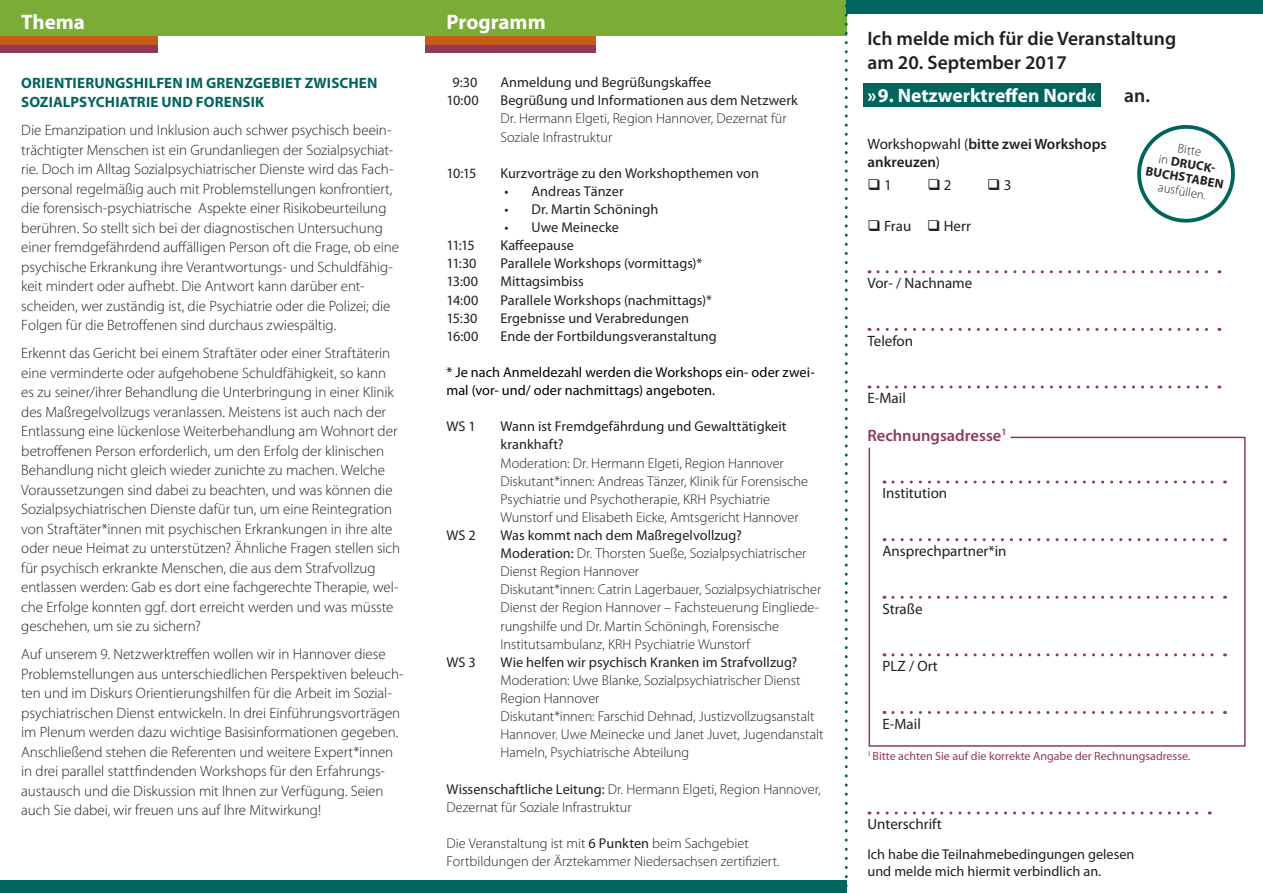
<style>
.page{position:relative;width:1263px;height:893px;background:#fff}
.page>*{position:absolute;margin:0;border:0;box-sizing:border-box;transform-origin:0 0}
.t1{font:700 21px "Myriad Pro";color:#fff}
.t2{font:600 19.5px/23.4px "Myriad Pro";color:#231f20}
.t3{font:700 19.5px "Myriad Pro";color:#fff}
.t4{font:600 16.5px "Myriad Pro";color:#90395c}
.t5{font:300 15px/19.5px "Myriad Pro";letter-spacing:-.005em;color:#231f20}
.t6{font:15px "Myriad Pro";color:#231f20}
.t7{font:700 15px "Myriad Pro";letter-spacing:.01em;color:#00665d}
.t8{font:600 15px/18px "Myriad Pro";color:#231f20}
.t9{font:300 14.25px/18.1px "Myriad Pro";color:#231f20}
.t10{font:14.25px/18.1px "Myriad Pro";letter-spacing:.005em;color:#231f20}
.t11{font:14.25px/18.1px "Myriad Pro";letter-spacing:.005em;color:#000}
.t12{font:700 12.75px/14px "Myriad Pro";color:#231f20;text-align:center}
.t13{font:300 12.75px "Myriad Pro";color:#231f20}
.t14{font:12px "Myriad Pro";color:#90395c}
.s1{font-weight:400}
.s2{color:#c85b18}
.s3{font-weight:300}
</style>
<div class="page">
<div style="left:0;top:0;width:846px;height:36px;background:#79ad36"></div>
<div style="left:0;top:881px;width:846px;height:12px;background:#00665d"></div>
<div style="left:0;top:44px;width:157px;height:9px;background:#90395c"></div>
<div style="left:0;top:36px;width:157px;height:8px;background:#c85b18"></div>
<div style="left:425px;top:44px;width:170px;height:9px;background:#90395c"></div>
<div style="left:425px;top:36px;width:170px;height:8px;background:#c85b18"></div>
<div style="left:846px;top:0;width:417px;height:13px;background:#00665d"></div>
<svg style="left:845px;top:4px;width:3px;height:889px"></svg>
<svg style="left:1137px;top:125px;width:98px;height:98px"></svg>
<div style="left:863px;top:83px;width:238px;height:24px;background:#00665d"></div>
<svg style="left:878px;top:811px;width:332px;height:3px"></svg>
<svg style="left:878px;top:270px;width:342px;height:3px"></svg>
<svg style="left:878px;top:328px;width:342px;height:3px"></svg>
<svg style="left:878px;top:385px;width:342px;height:3px"></svg>
<svg style="left:868px;top:436px;width:378px;height:311px"></svg>
<svg style="left:893px;top:481px;width:332px;height:3px"></svg>
<svg style="left:893px;top:538px;width:332px;height:3px"></svg>
<svg style="left:893px;top:596px;width:332px;height:3px"></svg>
<svg style="left:893px;top:653px;width:332px;height:3px"></svg>
<svg style="left:893px;top:711px;width:332px;height:3px"></svg>
<h1 class="t1" style="left:21px;top:8px;width:65px">THEMA</h1>
<h1 class="t1" style="left:446px;top:8px;width:101px">PROGRAMM</h1>
<p class="t7" style="left:21px;top:73px;width:93px">ORIENTIERUNGSHILF</p>
<p class="t7" style="left:164px;top:73px;width:213px">EN IM GRENZGEBIET ZWISCHEN</p>
<p class="t7" style="left:21px;top:92px;width:36px">SOZIALPS</p>
<p class="t7" style="left:87px;top:92px;width:178px">YCHIATRIE UND FORENSI K</p>
<p class="t5" style="left:21px;top:120px;width:379px">Die Emanzipation und Inklusion auch schwer psychisch beein&shy;trächtigter Menschen ist ein Grundanliegen der Sozialpsychiat&shy;rie. Doch im Alltag Sozialpsychiatrischer Dienste wird das Fach&shy;personal regelmäßig auch mit Problemstellungen konfrontiert, die forensisch-psychiatrische Aspekte einer Risikobeurteilung berühren. So stellt sich bei der diagnostischen Untersuchung einer fremdgefährdend auffälligen Person oft die Frage, ob eine psychische Erkrankung ihre Verantwortungs- und Schuldfähig&shy;keit mindert oder aufhebt. Die Antwort kann darüber ent&shy;scheiden, wer zuständig ist, die Psychiatrie oder die Polizei; die Folgen für die Betroffenen sind durchaus zwiespältig.</p>
<p class="t5" style="left:21px;top:343px;width:380px">Erkennt das Gericht bei einem Straftäter oder einer Straftäterin eine verminderte oder aufgehobene Schuldfähigkeit, so kann es zu seiner/ihrer Behandlung die Unterbringung in einer Klinik des Maßregelvollzugs veranlassen. Meistens ist auch nach der Entlassung eine lückenlose Weiterbehandlung am Wohnort der betroffenen Person erforderlich, um den Erfolg der klinischen Behandlung nicht gleich wieder zunichte zu machen. Welche Voraussetzungen sind dabei zu beachten, und was können die Sozialpsychiatrischen Dienste dafür tun, um eine Reintegration von Straftäter*innen mit psychischen Erkrankungen in ihre alte oder neue Heimat zu unterstützen? Ähnliche Fragen stellen sich für psychisch erkrankte Menschen, die aus dem Strafvollzug entlassen werden: Gab es dort eine fachgerechte Therapie, wel&shy;che Erfolge konnten ggf. dort erreicht werden und was müsste geschehen, um sie zu sichern?</p>
<p class="t5" style="left:21px;top:644px;width:384px">Auf unserem 9. Netzwerktreffen wollen wir in Hannover diese Problemstellungen aus unterschiedlichen Perspektiven beleuch&shy;ten und im Diskurs Orientierungshilfen für die Arbeit im Sozial&shy;psychiatrischen Dienst entwickeln. In drei Einführungsvorträgen im Plenum werden dazu wichtige Basisinformationen gegeben.<br>Anschließend stehen die Referenten und weitere Expert*innen in drei parallel stattfindenden Workshops für den Erfahrungs&shy;austausch und die Diskussion mit Ihnen zur Verfügung. Seien auch Sie dabei, wir freuen uns auf Ihre Mitwirkung!</p>
<p class="t10" style="left:452px;top:73px;width:26px">9:30</p>
<p class="t10" style="left:500px;top:73px;width:212px">Anmeldung und Begrüßungskaffee</p>
<p class="t10" style="left:446px;top:91px;width:34px">10:00</p>
<p class="t10" style="left:500px;top:91px;width:299px">Begrüßung und Informationen aus dem Netzwerk</p>
<p class="t9" style="left:500px;top:109px;width:288px">Dr. Hermann Elgeti, Region Hannover, Dezernat für<br>Soziale Infrastruktur</p>
<p class="t10" style="left:446px;top:164px;width:31px">10:15</p>
<p class="t10" style="left:531px;top:164px;width:229px;text-indent:-31px">Kurzvorträge zu den Workshopthemen von<br>Andreas Tänzer<br>Dr. Martin Schöningh<br>Uwe Meinecke</p>
<p class="t10" style="left:446px;top:236px;width:30px">11:15</p>
<p class="t10" style="left:500px;top:236px;width:75px">Kaffeepause</p>
<p class="t10" style="left:446px;top:254px;width:32px">11:30</p>
<p class="t10" style="left:500px;top:254px;width:203px">Parallele Workshops (vormittags)*</p>
<p class="t10" style="left:446px;top:272px;width:33px">13:00</p>
<p class="t10" style="left:500px;top:272px;width:85px">Mittagsimbiss</p>
<p class="t10" style="left:446px;top:290px;width:33px">14:00</p>
<p class="t10" style="left:500px;top:290px;width:213px">Parallele Workshops (nachmittags)*</p>
<p class="t10" style="left:446px;top:309px;width:33px">15:30</p>
<p class="t10" style="left:500px;top:309px;width:190px">Ergebnisse und Verabredungen</p>
<p class="t10" style="left:446px;top:327px;width:34px">16:00</p>
<p class="t10" style="left:500px;top:327px;width:218px">Ende der Fortbildungsveranstaltung</p>
<p class="t11" style="left:446px;top:363px;width:370px">* Je nach Anmeldezahl werden die Workshops ein- oder zwei&shy;mal (vor- und/ oder nachmittags) angeboten.</p>
<p class="t10" style="left:446px;top:417px;width:31px">WS 1</p>
<p class="t10" style="left:500px;top:417px;width:288px">Wann ist Fremdgefährdung und Gewalttätigkeit krankhaft?</p>
<p class="t9" style="left:500px;top:454px;width:309px">Moderation: Dr. Hermann Elgeti, Region Hannover Diskutant*innen: Andreas Tänzer, Klinik für Forensische Psychiatrie und Psychotherapie, KRH Psychiatrie Wunstorf und Elisabeth Eicke, Amtsgericht Hannover</p>
<p class="t10" style="left:446px;top:526px;width:31px">WS 2</p>
<p class="t9" style="left:500px;top:526px;width:322px"><span class="s1">Was kommt nach dem Maßregelvollzug?<br>Moderation:</span> Dr. Thorsten Sueße, Sozialpsychiatrischer Dienst Region Hannover<br>Diskutant*innen: Catrin Lagerbauer, Sozialpsychiatrischer Dienst der Region Hannover – Fachsteuerung Eingliede&shy;rungshilfe und Dr. Martin Schöningh, Forensische Institutsambulanz, KRH Psychiatrie Wunstorf</p>
<p class="t10" style="left:446px;top:653px;width:31px">WS 3</p>
<p class="t10" style="left:500px;top:653px;width:298px">Wie helfen wir psychisch Kranken im Strafvollzug?</p>
<p class="t9" style="left:500px;top:671px;width:324px">Moderation: Uwe Blanke, Sozialpsychiatrischer Dienst Region Hannover<br>Diskutant*innen: Farschid Dehnad, Justizvollzugsanstalt Hannover<span class="s2">,</span> Uwe Meinecke und Janet Juvet, Jugendanstalt Hameln, Psychiatrische Abteilung</p>
<p class="t9" style="left:446px;top:780px;width:376px"><span class="s1">Wissenschaftliche Leitung:</span> Dr. Hermann Elgeti, Region Hannover,<br>Dezernat für Soziale Infrastruktur</p>
<p class="t9" style="left:446px;top:834px;width:335px">Die Veranstaltung ist mit <span class="s1">6 Punkten</span> beim Sachgebiet<br>Fortbildungen der Ärztekammer Niedersachsen zertifiziert.</p>
<p class="t10" style="left:504px;top:182px;width:6px;text-align:justify">• • •</p>
<h2 class="t2" style="left:867px;top:27px;width:310px">Ich melde mich für die Veranstaltung am 20. September 2017</h2>
<h2 class="t3" style="left:867px;top:82px;width:230px">»9. NETZWERKTREFFEN NORD«</h2>
<h2 class="t2" style="left:1124px;top:83px;width:27px">an.</h2>
<p class="t8" style="left:867px;top:135px;width:241px"><span class="s1">Workshopwahl (</span>bitte zwei Workshops ankreuzen<span class="s1">)</span></p>
<p class="t6" style="left:867px;top:176px;width:26px">❑ 1</p>
<p class="t6" style="left:927px;top:176px;width:26px">❑ 2</p>
<p class="t6" style="left:987px;top:176px;width:26px">❑ 3</p>
<p class="t6" style="left:867px;top:216px;width:105px">❑ Frau ❑ Herr</p>
<p class="t6" style="left:867px;top:274px;width:106px">Vor- / Nachname</p>
<p class="t6" style="left:867px;top:331px;width:47px">Telefon</p>
<p class="t6" style="left:867px;top:389px;width:40px">E-Mail</p>
<p class="t4" style="left:867px;top:425px;width:141px">Rechnungsadresse<sup>1</sup></p>
<p class="t6" style="left:882px;top:484px;width:66px">Institution</p>
<p class="t6" style="left:882px;top:542px;width:126px">Ansprechpartner*in</p>
<p class="t6" style="left:882px;top:599px;width:42px">Straße</p>
<p class="t6" style="left:882px;top:657px;width:57px">PLZ / Ort</p>
<p class="t12" style="left:1152px;top:136px;width:79px;rotate:10deg"><span class="s3">Bitte<br>in</span> DRUCK-<br>BUCHS TAB EN</p>
<p class="t13" style="left:1160px;top:179px;width:50px;rotate:10deg">ausfüllen.</p>
<p class="t6" style="left:882px;top:714px;width:40px">E-Mail</p>
<p class="t14" style="left:867px;top:749px;width:324px"><sup>1</sup> Bitte achten Sie auf die korrekte Angabe der Rechnungsadresse.</p>
<p class="t6" style="left:867px;top:815px;width:76px">Unterschrift</p>
<p class="t10" style="left:867px;top:846px;width:268px;line-height:17.1px">Ich habe die Teilnahmebedingungen gelesen und melde mich hiermit verbindlich an.</p>
</div>
